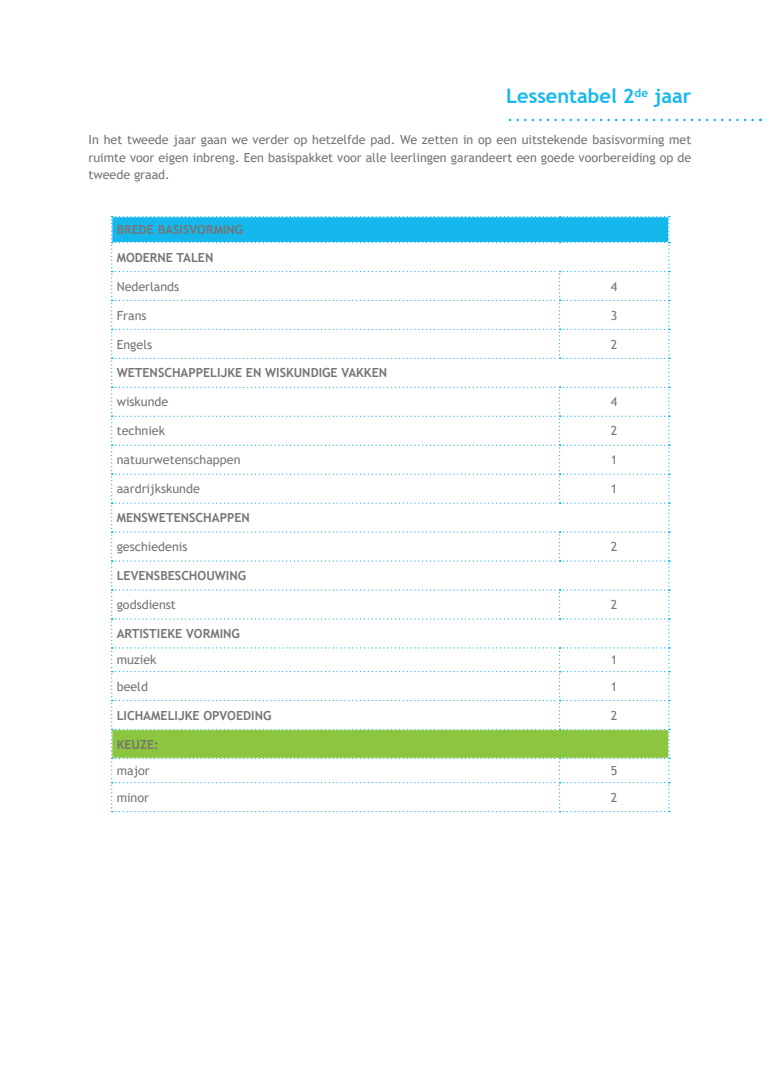
<style>
.page{position:relative;width:780px;height:1088px;background:#fff}
.page>*{position:absolute;margin:0;border:0;box-sizing:border-box;transform-origin:0 0}
.t1{font:700 20px "Trebuchet MS";color:#15b8ec}
.t2{font:12.5px/17.5px "Trebuchet MS";color:#777472;text-align:justify}
.t3{font:700 12.5px/27.5px "Trebuchet MS";color:#777472}
</style>
<div class="page">
<svg style="left:509px;top:119px;width:243px;height:2px"></svg>
<svg style="left:111px;top:216px;width:558px;height:596px"></svg>
<h1 class="t1" style="left:506px;top:84px;width:187px">Lessentabel 2<sup>de</sup> jaar</h1>
<p class="t2" style="left:89px;top:131px;width:604px">In het tweede jaar gaan we verder op hetzelfde pad. We zetten in op een uitstekende basisvorming met ruimte voor eigen inbreng. Een basispakket voor alle leerlingen garandeert een goede voorbereiding op de tweede graad.</p>
<p class="t3" style="left:117px;top:216px;width:128px">BREDE BASISVORMING<br>MODERNE TALEN</p>
<p class="t2" style="left:117px;top:277px;width:64px">Nederlands</p>
<p class="t2" style="left:611px;top:277px;width:8px">4</p>
<p class="t2" style="left:117px;top:306px;width:31px">Frans</p>
<p class="t2" style="left:611px;top:306px;width:8px">3</p>
<p class="t2" style="left:117px;top:335px;width:37px">Engels</p>
<p class="t2" style="left:611px;top:335px;width:8px">2</p>
<p class="t3" style="left:117px;top:359px;width:272px">WETENSCHAPPELIJKE EN WISKUNDIGE VAKKEN</p>
<p class="t2" style="left:117px;top:393px;width:53px">wiskunde</p>
<p class="t2" style="left:611px;top:393px;width:8px">4</p>
<p class="t2" style="left:117px;top:422px;width:50px">techniek</p>
<p class="t2" style="left:611px;top:422px;width:8px">2</p>
<p class="t2" style="left:117px;top:451px;width:125px">natuurwetenschappen</p>
<p class="t2" style="left:611px;top:451px;width:8px">1</p>
<p class="t2" style="left:117px;top:480px;width:85px">aardrijkskunde</p>
<p class="t2" style="left:611px;top:480px;width:8px">1</p>
<p class="t3" style="left:117px;top:504px;width:135px">MENSWETENSCHAPPEN</p>
<p class="t2" style="left:117px;top:538px;width:72px">geschiedenis</p>
<p class="t2" style="left:611px;top:538px;width:8px">2</p>
<p class="t3" style="left:117px;top:562px;width:131px">LEVENSBESCHOUWING</p>
<p class="t2" style="left:117px;top:596px;width:61px">godsdienst</p>
<p class="t2" style="left:611px;top:596px;width:8px">2</p>
<p class="t3" style="left:117px;top:620px;width:125px">ARTISTIEKE VORMING</p>
<p class="t2" style="left:117px;top:651px;width:41px">muziek</p>
<p class="t2" style="left:611px;top:651px;width:8px">1</p>
<p class="t2" style="left:117px;top:677px;width:33px">beeld</p>
<p class="t2" style="left:611px;top:677px;width:8px">1</p>
<p class="t3" style="left:117px;top:701px;width:156px">LICHAMELIJKE OPVOEDING</p>
<p class="t2" style="left:611px;top:706px;width:8px">2</p>
<p class="t3" style="left:117px;top:730px;width:43px">KEUZE:</p>
<p class="t2" style="left:117px;top:762px;width:35px">major</p>
<p class="t2" style="left:611px;top:762px;width:8px">5</p>
<p class="t2" style="left:117px;top:788px;width:34px">minor</p>
<p class="t2" style="left:611px;top:788px;width:8px">2</p>
</div>
